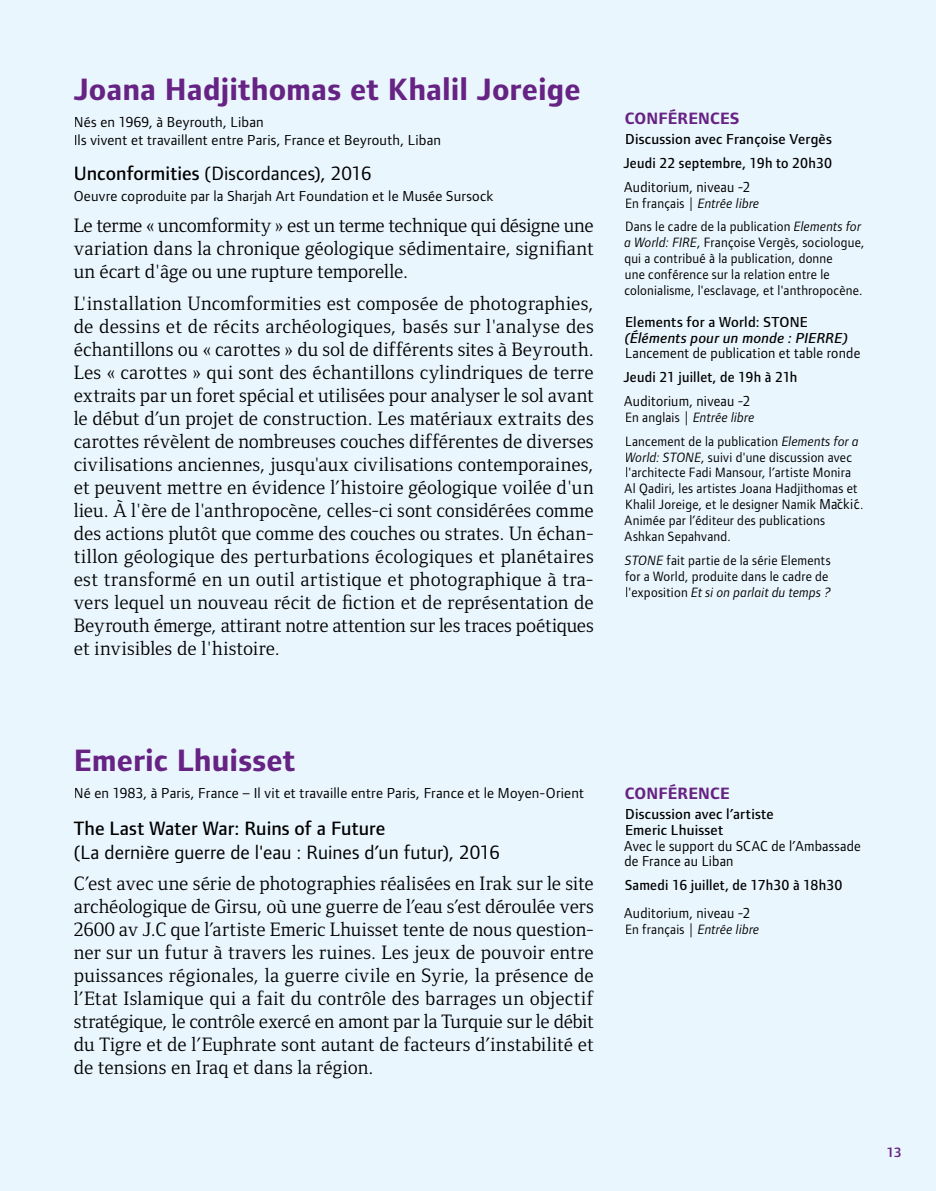
<style>
.page{position:relative;width:936px;height:1191px;background:#fff}
.page>*{position:absolute;margin:0;border:0;box-sizing:border-box;transform-origin:0 0}
.t1{font:700 32px "Foundry Form Sans";color:#662383}
.t2{font:20px/23px "Foundry Form Serif";letter-spacing:.005em;color:#000;text-align:justify}
.t3{font:20px "Foundry Form Sans";letter-spacing:.005em;color:#000}
.t4{font:500 20px "Foundry Form Sans";letter-spacing:.005em;color:#000}
.t5{font:700 17px "Foundry Form Sans";letter-spacing:.015em;color:#662383}
.t6{font:15px/18px "Foundry Form Sans";letter-spacing:.015em;color:#000}
.t7{font:15px/15.8px "Foundry Form Sans";letter-spacing:.015em;color:#000;scale:.96 1}
.t8{font:500 15px/23.8px "Foundry Form Sans";letter-spacing:.015em;color:#000}
.t9{font:500 15px "Foundry Form Sans";letter-spacing:.015em;color:#000;scale:.96 1}
.t10{font:italic 15px "Foundry Form Sans Med";letter-spacing:.01em;color:#000}
.t11{font:14px/15.8px "Foundry Form Sans";letter-spacing:.02em;color:#000;scale:.96 1}
.t12{font:italic 14px "Foundry Form Sans";letter-spacing:.015em;color:#000;scale:.96 1}
.t13{font:600 14px "Foundry Form Sans";color:#662383}
.s1{font-weight:500}
.s2{font-family:"News Gothic BT"}
.s3{font-style:italic}
.s4{font-size:15px}
.s5{font-style:normal}
.s6{font-family:"News Gothic BT";font-style:normal}
</style>
<div class="page">
<div style="left:0;top:0;width:935px;height:1191px;background:#eaf6fe"></div>
<h1 class="t1" style="left:74px;top:71px;width:508px">Joana Hadjithomas et Khalil Joreige</h1>
<p class="t6" style="left:74px;top:113px;width:369px">Nés en 1969, à Beyrouth, Liban<br>Ils vivent et travaillent entre Paris, France et Beyrouth, Liban</p>
<p class="t3" style="left:74px;top:161px;width:299px"><span class="s1">Unconformities</span> (Discordances), 2016</p>
<p class="t6" style="left:74px;top:187px;width:421px">Oeuvre coproduite par la Sharjah Art Foundation et le Musée Sursock</p>
<p class="t2" style="left:74px;top:214px;width:521px">Le terme « uncomformity » est un terme technique qui désigne une variation dans la chronique géologique sédimentaire, signifiant un écart d'âge ou une rupture temporelle.</p>
<p class="t2" style="left:74px;top:291px;width:521px">L'installation Uncomformities est composée de photographies, de dessins et de récits archéologiques, basés sur l'analyse des échantillons ou « carottes » du sol de différents sites à Beyrouth.<br>Les « carottes » qui sont des échantillons cylindriques de terre extraits par un foret spécial et utilisées pour analyser le sol avant le début d’un projet de construction. Les matériaux extraits des carottes révèlent de nombreuses couches différentes de diverses civilisations anciennes, jusqu'aux civilisations contemporaines, et peuvent mettre en évidence l’histoire géologique voilée d'un lieu. À l'ère de l'anthropocène, celles-ci sont considérées comme des actions plutôt que comme des couches ou strates. Un échan&shy;tillon géologique des perturbations écologiques et planétaires est transformé en un outil artistique et photographique à tra&shy;vers lequel un nouveau récit de fiction et de représentation de Beyrouth émerge, attirant notre attention sur les traces poétiques et invisibles de l'histoire.</p>
<p class="t5" style="left:624px;top:108px;width:116px">CONFÉRENCES</p>
<p class="t8" style="left:623px;top:127px;width:210px">Discussion avec Françoise Vergès<br>Jeudi 22 septembre, 19h to 20h30</p>
<p class="t7" style="left:624px;top:179px;width:133px">Auditorium, niveau -2</p>
<p class="t11" style="left:625px;top:191px;width:247px;line-height:23.8px">En français <span class="s2">|</span> <span class="s3">Entrée libre<br></span>Dans le cadre de la publication <span class="s3">Elements for</span></p>
<p class="t11" style="left:624px;top:235px;width:251px"><span class="s3">a World: FIRE</span>, Françoise Vergès, sociologue, qui a contribué à la publication, donne<br>une conférence sur la relation entre le colonialisme, l'esclavage, et l'anthropocène.</p>
<p class="t8" style="left:625px;top:310px;width:184px">Elements for a World: STONE</p>
<p class="t10" style="left:624px;top:329px;width:225px">(Éléments pour un monde : PIERRE)</p>
<p class="t7" style="left:625px;top:345px;width:246px">Lancement de publication et table ronde</p>
<p class="t9" style="left:623px;top:369px;width:183px">Jeudi 21 juillet, de 19h à 21h</p>
<p class="t7" style="left:624px;top:393px;width:133px">Auditorium, niveau -2</p>
<p class="t11" style="left:625px;top:405px;width:245px;line-height:23.8px">En anglais <span class="s2">|</span> <span class="s3">Entrée libre<br></span>Lancement de la publication <span class="s3">Elements for a</span></p>
<p class="t11" style="left:624px;top:449px;width:250px"><span class="s3">World: STONE</span>, suivi d'une discussion avec l'architecte Fadi Mansour, l’artiste Monira Al Qadiri, les artistes Joana Hadjithomas et Khalil Joreige, et le designer Namik <span class="s4">Maˇcki´c</span>.<br>Animée par l’éditeur des publications Ashkan Sepahvand.</p>
<p class="t11" style="left:625px;top:552px;width:216px"><span class="s3">STONE</span> fait partie de la série Elements for a World, produite dans le cadre de l'exposition <span class="s3">Et si on parlait du temps ?</span></p>
<h1 class="t1" style="left:74px;top:741px;width:223px">Emeric Lhuisset</h1>
<p class="t6" style="left:74px;top:783px;width:512px">Né en 1983, à Paris, France – Il vit et travaille entre Paris, France et le Moyen-Orient</p>
<p class="t4" style="left:74px;top:817px;width:313px">The Last Water War: Ruins of a Future</p>
<p class="t3" style="left:74px;top:840px;width:427px">(La dernière guerre de l'eau : Ruines d’un futur), 2016</p>
<p class="t2" style="left:74px;top:872px;width:521px">C’est avec une série de photographies réalisées en Irak sur le site archéologique de Girsu, où une guerre de l’eau s’est déroulée vers 2600 av J.C que l’artiste Emeric Lhuisset tente de nous question&shy;ner sur un futur à travers les ruines. Les jeux de pouvoir entre puissances régionales, la guerre civile en Syrie, la présence de l’Etat Islamique qui a fait du contrôle des barrages un objectif stratégique, le contrôle exercé en amont par la Turquie sur le débit du Tigre et de l’Euphrate sont autant de facteurs d’instabilité et de tensions en Iraq et dans la région.</p>
<p class="t5" style="left:624px;top:783px;width:106px">CONFÉRENCE</p>
<p class="t8" style="left:625px;top:806px;width:150px;line-height:15.8px">Discussion avec l’artiste<br>Emeric Lhuisset</p>
<p class="t7" style="left:624px;top:837px;width:248px">Avec le support du SCAC de l’Ambassade de France au Liban</p>
<p class="t9" style="left:625px;top:877px;width:228px">Samedi 16 juillet, de 17h30 à 18h30</p>
<p class="t7" style="left:624px;top:905px;width:133px">Auditorium, niveau -2</p>
<p class="t12" style="left:625px;top:921px;width:141px"><span class="s5">En français</span> <span class="s6">|</span> Entrée libre</p>
<p class="t13" style="left:886px;top:1144px;width:17px">13</p>
</div>
